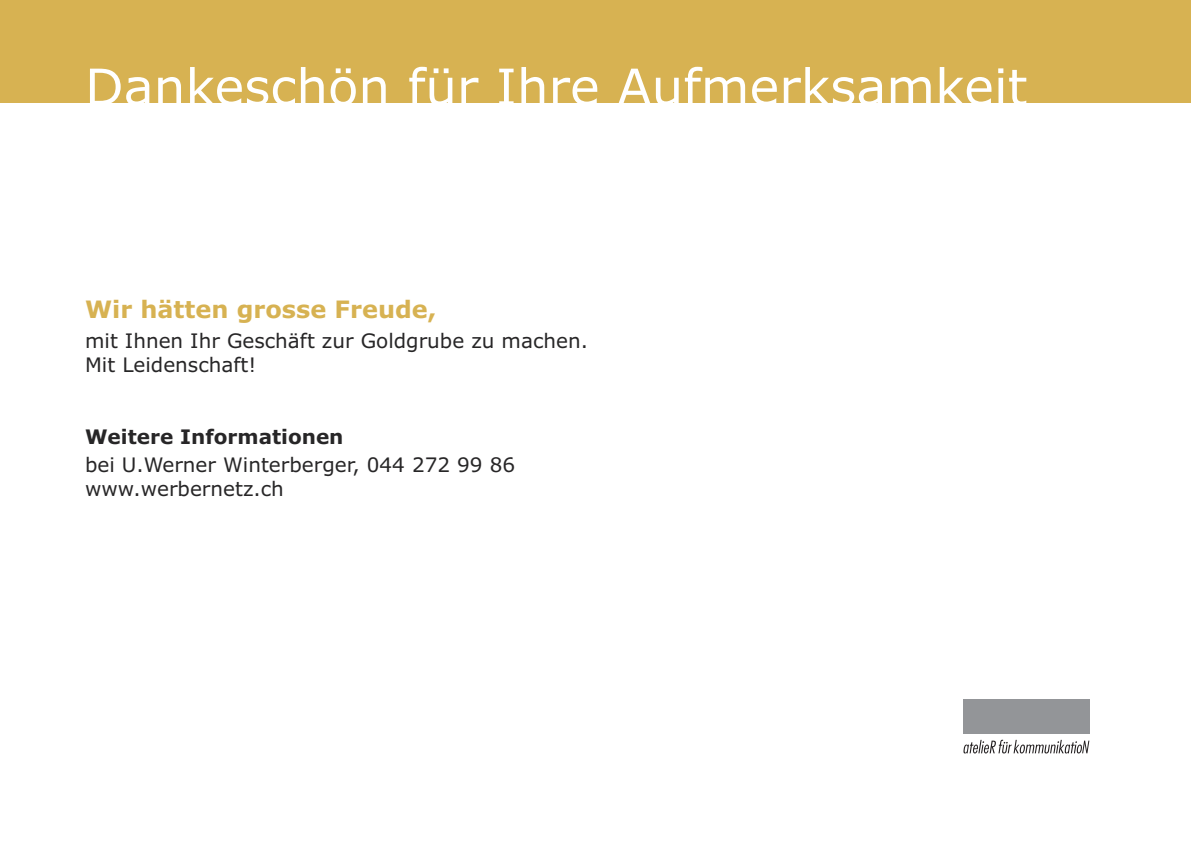
<style>
.page{position:relative;width:1191px;height:842px;background:#fff}
.page>*{position:absolute;margin:0;border:0;box-sizing:border-box;transform-origin:0 0}
.t1{font:50px "Verdana";color:#fff}
.t2{font:700 24px "Verdana";color:#d7b252}
.t3{font:20px/24px "Verdana";color:#272627}
.t4{font:700 20px "Verdana";color:#272627}
</style>
<div class="page">
<div style="left:0;top:0;width:1191px;height:102px;background:#d7b252"></div>
<svg style="left:963px;top:740px;width:126px;height:13px"></svg>
<div style="left:963px;top:699px;width:126px;height:34px;background:#939598"></div>
<h1 class="t1" style="left:85px;top:67px;width:943px">Dankeschön für Ihre Aufmerksamkeit</h1>
<p class="t2" style="left:85px;top:300px;width:353px">Wir hätten grosse Freude,</p>
<p class="t3" style="left:85px;top:331px;width:504px">mit Ihnen Ihr Geschäft zur Goldgrube zu machen.<br>Mit Leidenschaft!</p>
<p class="t4" style="left:85px;top:429px;width:260px">Weitere Informationen</p>
<p class="t3" style="left:85px;top:455px;width:431px">bei U.Werner Winterberger, 044 272 99 86 www.werbernetz.ch</p>
</div>
